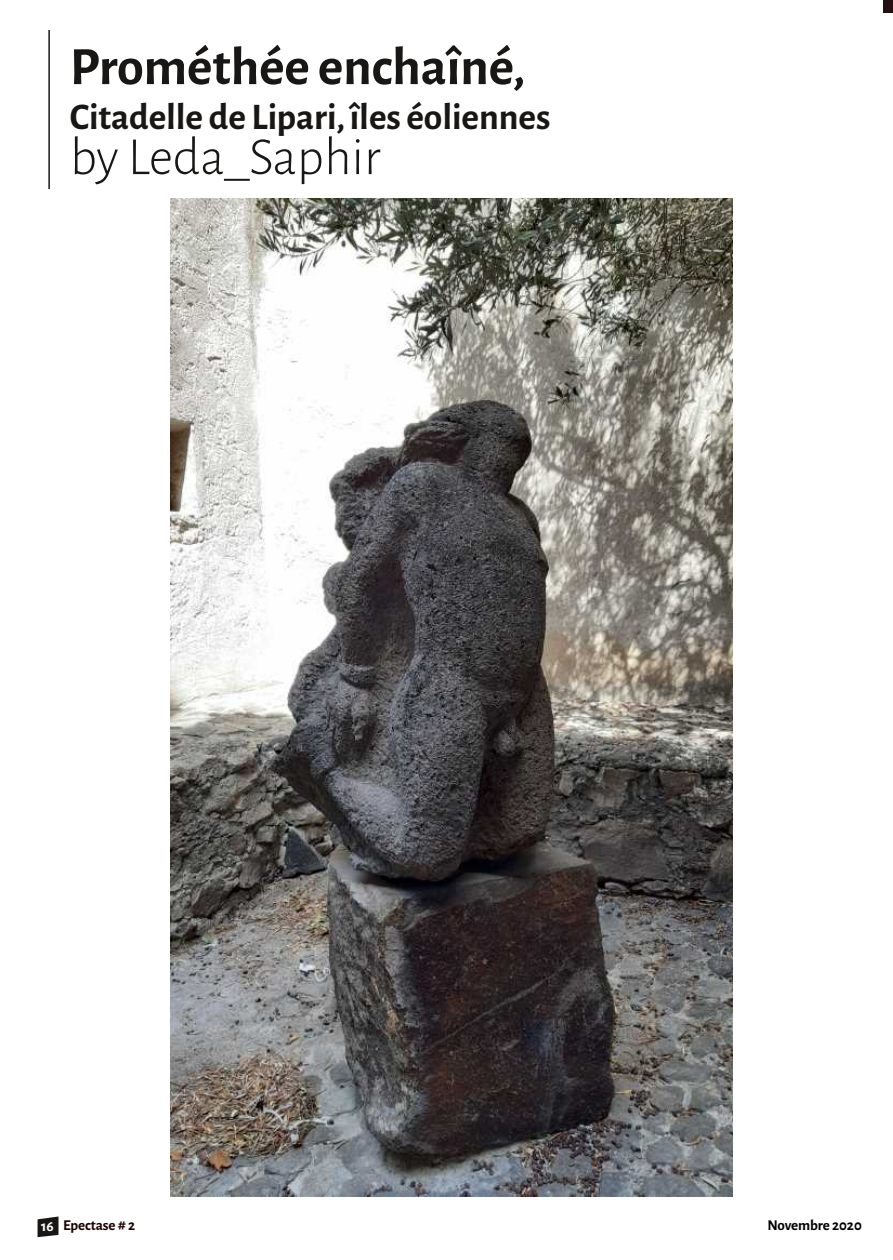
<style>
.page{position:relative;width:893px;height:1260px;background:#fff}
.page>*{position:absolute;margin:0;border:0;box-sizing:border-box;transform-origin:0 0}
.t1{font:700 54px "Alegreya Sans";color:#181715}
.t2{font:300 54px "Alegreya Sans";color:#181715}
.t3{font:700 37.5px "Alegreya Sans";letter-spacing:-.005em;color:#181715}
.t4{font:700 15px "Alegreya Sans";letter-spacing:-.005em;color:#1c0000}
.t5{font:700 15px "Alegreya Sans";letter-spacing:-.005em;color:#020203}
.s1{color:#fff}
</style>
<div class="page">
<svg style="left:884px;top:0;width:8px;height:13px"></svg>
<svg style="left:38px;top:1216px;width:20px;height:21px"></svg>
<img style="left:171px;top:199px;width:561px;height:998px">
<hr style="left:48px;top:30px;width:2px;height:159px;background:#181715">
<h1 class="t1" style="left:70px;top:36px;width:457px">Prométhée enchaîné,</h1>
<p class="t3" style="left:70px;top:95px;width:482px">Citadelle de Lipari, îles éoliennes</p>
<h1 class="t2" style="left:70px;top:126px;width:312px">by Leda_Saphir</h1>
<p class="t4" style="left:41px;top:1217px;width:96px"><span class="s1">16</span> Epectase # 2</p>
<p class="t5" style="left:767px;top:1217px;width:96px">Novembre 2020</p>
</div>
